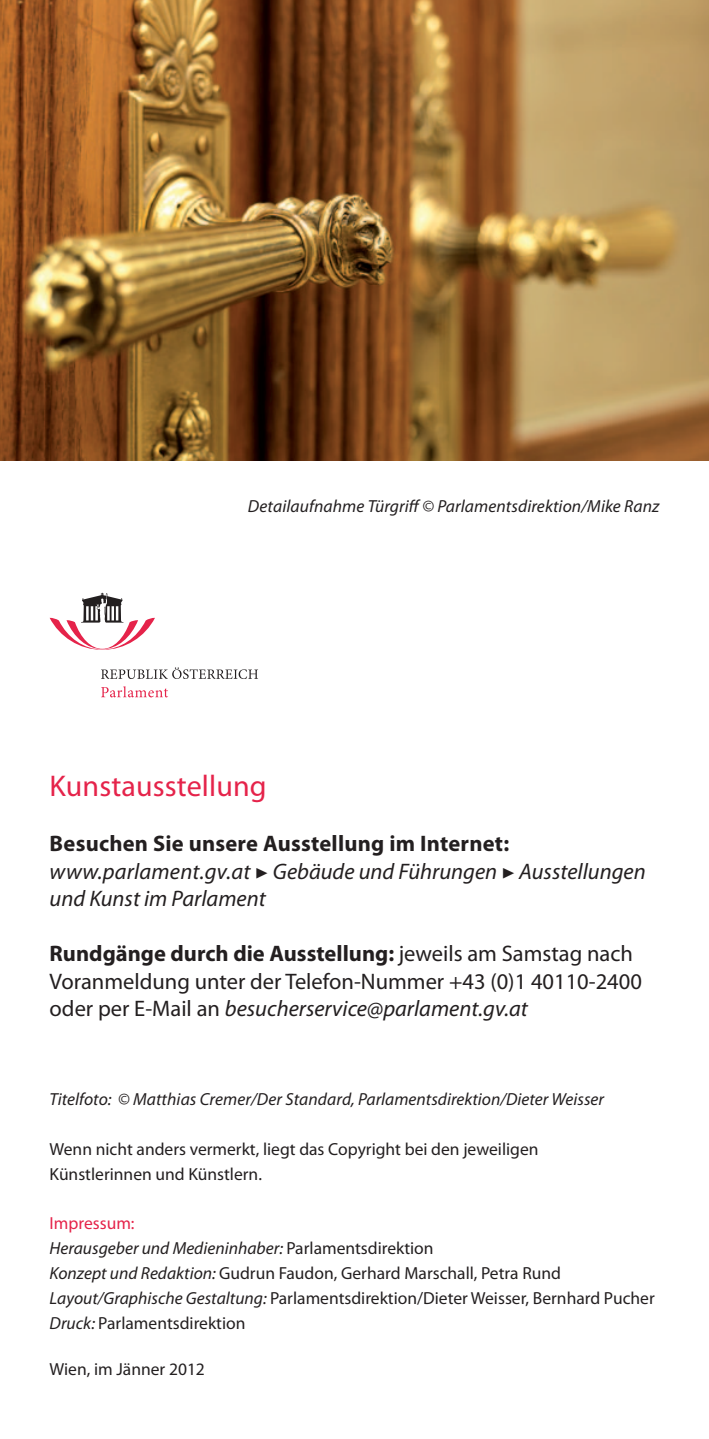
<style>
.page{position:relative;width:709px;height:1439px;background:#fff}
.page>*{position:absolute;margin:0;border:0;box-sizing:border-box;transform-origin:0 0}
.t1{font:30px "Myriad Pro";letter-spacing:.005em;color:#e5234a}
.t2{font:22.5px/27.5px "Myriad Pro";color:#231f20}
.t3{font:italic 22.5px/27.5px "Myriad Pro";color:#231f20}
.t4{font:17.5px/25px "Myriad Pro";color:#231f20}
.t5{font:italic 17.5px "Myriad Pro";letter-spacing:.005em;color:#231f20}
.s1{font-weight:700;font-style:normal}
.s2{font-family:"Minion Pro";font-weight:700;font-style:normal}
.s3{font-weight:700}
.s4{font-style:italic}
.s5{color:#e5234a}
</style>
<div class="page">
<svg style="left:101px;top:667px;width:157px;height:12px"></svg>
<svg style="left:101px;top:686px;width:67px;height:11px"></svg>
<svg style="left:50px;top:592px;width:105px;height:58px"></svg>
<img style="left:0;top:0;width:709px;height:461px">
<p class="t5" style="left:248px;top:495px;width:413px">Detailaufnahme Türgriff© Parlamentsdirektion/Mike Ranz</p>
<h1 class="t1" style="left:50px;top:768px;width:218px">Kunstausstellung</h1>
<p class="t3" style="left:50px;top:829px;width:597px"><span class="s1">Besuchen Sie unsere Ausstellung im Internet: </span>www.parlament.gv.at <span class="s2">▶</span> Gebäude und Führungen <span class="s2">▶</span> Ausstellungen und Kunst im Parlament</p>
<p class="t2" style="left:50px;top:939px;width:593px"><span class="s3">Rundgänge durch die Ausstellung:</span> jeweils am Samstag nach<br>Voranmeldung unter der Telefon-Nummer +43 (0)1 40110-2400 oder per E-Mail an <span class="s4">besucherservice@parlament.gv.at</span></p>
<p class="t5" style="left:50px;top:1088px;width:556px">Titelfoto: © Matthias Cremer/Der Standard, Parlamentsdirektion/Dieter Weisser</p>
<p class="t4" style="left:50px;top:1136px;width:490px">Wenn nicht anders vermerkt, liegt das Copyright bei den jeweiligen<br>Künstlerinnen und Künstlern.</p>
<p class="t4" style="left:50px;top:1210px;width:606px"><span class="s5">Impressum:<br></span><span class="s4">Herausgeber und Medieninhaber:</span> Parlamentsdirektion<br><span class="s4">Konzept und Redaktion:</span> Gudrun Faudon, Gerhard Marschall, Petra Rund <span class="s4">Layout/Graphische Gestaltung:</span> Parlamentsdirektion/Dieter Weisser, Bernhard Pucher <span class="s4">Druck:</span> Parlamentsdirektion</p>
<p class="t4" style="left:50px;top:1356px;width:157px">Wien, im Jänner 2012</p>
</div>
